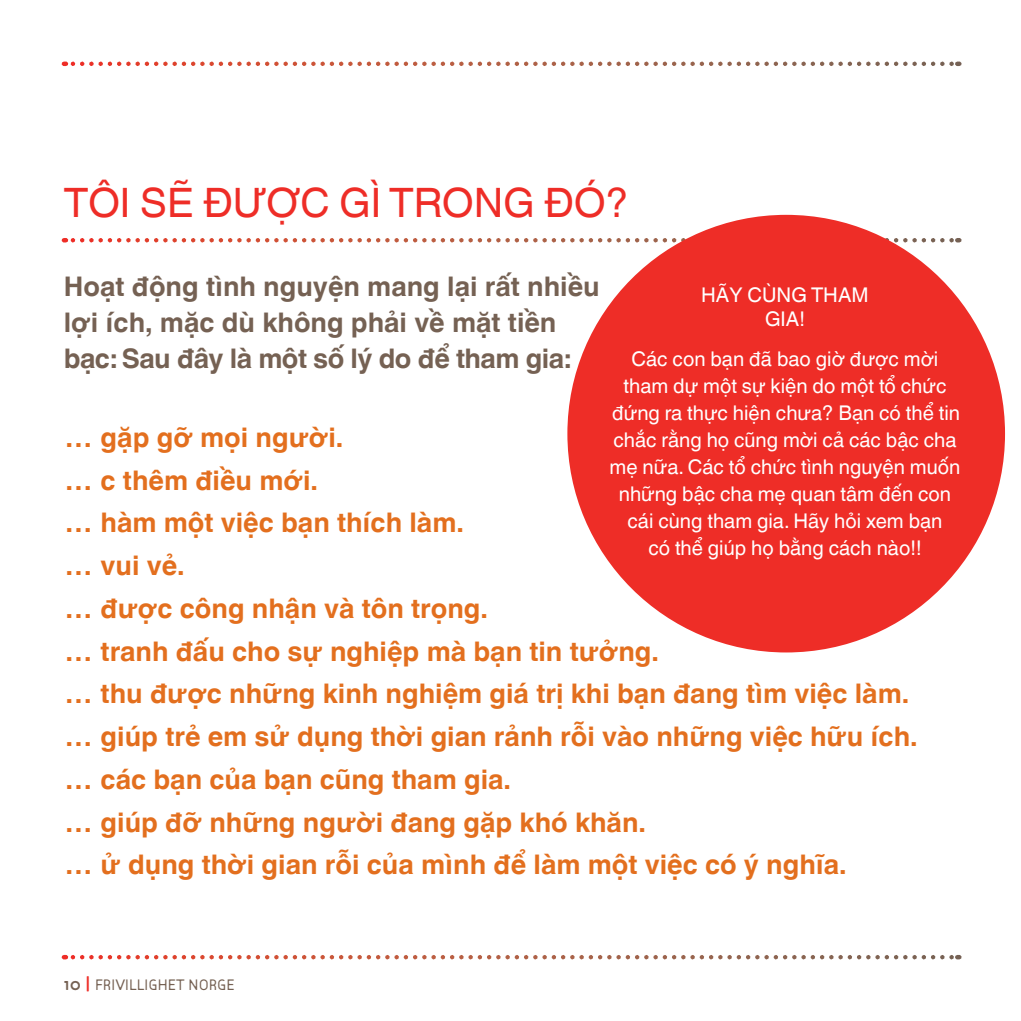
<style>
.page{position:relative;width:1021px;height:1021px;background:#fff}
.page>*{position:absolute;margin:0;border:0;box-sizing:border-box;transform-origin:0 0}
.t1{font:40.5px "Helvetica World";color:#ee2d27}
.t2{font:700 27px/42.8px "Helvetica World";color:#e36f1e}
.t3{font:700 27px/36px "Helvetica World";color:#756153}
.t4{font:20.25px/27px "Helvetica World";color:#fff;text-align:center}
.t5{font:300 15.75px "Target";color:#756153}
.s1{font-weight:400;font-size:18px}
.s2{font-weight:400;font-size:18px;color:#ee2d27}
</style>
<div class="page">
<svg style="left:73px;top:238px;width:885px;height:4px"></svg>
<svg style="left:73px;top:955px;width:885px;height:4px"></svg>
<svg style="left:73px;top:62px;width:885px;height:4px"></svg>
<div style="left:567px;top:215px;width:438px;height:437px;background:#ee2d27;border-radius:50%"></div>
<h1 class="t1" style="left:64px;top:170px;width:566px">TÔI SẼ ĐƯỢC GÌ TRONG ĐÓ?</h1>
<p class="t3" style="left:64px;top:265px;width:537px">Hoạt động tình nguyện mang lại rất nhiều lợi ích, mặc dù không phải về mặt tiền bạc: Sau đây là một số lý do để tham gia:</p>
<p class="t4" style="left:701px;top:280px;width:169px;line-height:24.3px">HÃY CÙNG THAM<br>GIA!</p>
<p class="t4" style="left:609px;top:343px;width:352px">Các con bạn đã bao giờ được mời tham dự một sự kiện do một tổ chức đứng ra thực hiện chưa? Bạn có thể tin chắc rằng họ cũng mời cả các bậc cha mẹ nữa. Các tổ chức tình nguyện muốn những bậc cha mẹ quan tâm đến con cái cùng tham gia. Hãy hỏi xem bạn<br>có thể giúp họ bằng cách nào!!</p>
<p class="t2" style="left:64px;top:413px;width:855px">… gặp gỡ mọi người.<br>… c thêm điều mới.<br>… hàm một việc bạn thích làm.<br>… vui vẻ.<br>… được công nhận và tôn trọng.<br>… tranh đấu cho sự nghiệp mà bạn tin tưởng.<br>… thu được những kinh nghiệm giá trị khi bạn đang tìm việc làm. … giúp trẻ em sử dụng thời gian rảnh rỗi vào những việc hữu ích. … các bạn của bạn cũng tham gia.<br>… giúp đỡ những người đang gặp khó khăn.<br>… ử dụng thời gian rỗi của mình để làm một việc có ý nghĩa.</p>
<p class="t5" style="left:64px;top:979px;width:172px"><span class="s1">10</span> <span class="s2">|</span> FRIVILLIGHET NORGE</p>
</div>
